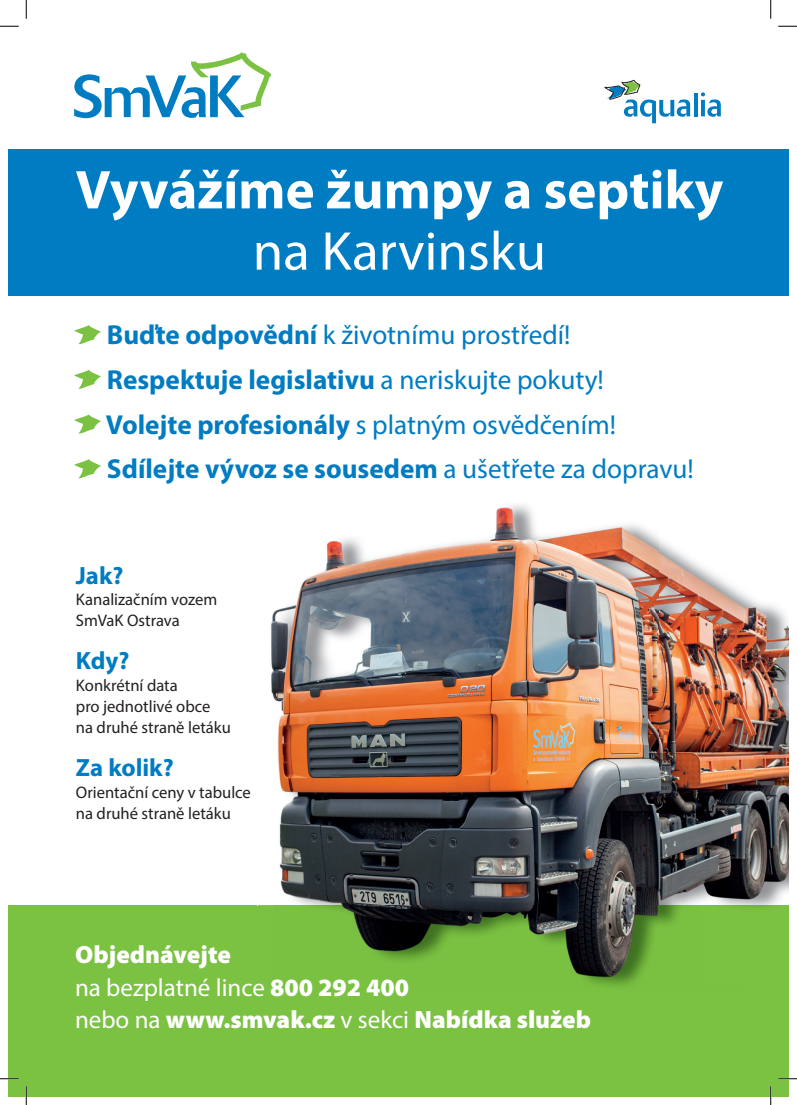
<style>
.page{position:relative;width:797px;height:1105px;background:#fff}
.page>*{position:absolute;margin:0;border:0;box-sizing:border-box;transform-origin:0 0}
.t1{font:700 55px "Myriad Pro";color:#fff}
.t2{font:55px "Myriad Pro";color:#fff}
.t3{font:700 27.5px/44.8px "Myriad Pro";color:#007cc2}
.t4{font:900 25px/32.5px "Myriad Pro";color:#fff}
.t5{font:700 25px "Myriad Pro";color:#007cc2}
.t6{font:16.75px/21.4px "Myriad Pro";color:#231f20}
.s1{font-weight:400}
</style>
<div class="page">
<svg style="left:74px;top:52px;width:197px;height:66px"></svg>
<svg style="left:694px;top:93px;width:3px;height:23px"></svg>
<svg style="left:701px;top:92px;width:20px;height:25px"></svg>
<svg style="left:604px;top:80px;width:86px;height:43px"></svg>
<div style="left:9px;top:149px;width:779px;height:147px;background:#007cc2"></div>
<div style="left:9px;top:905px;width:779px;height:191px;background:#7bc142"></div>
<svg style="left:74px;top:325px;width:27px;height:20px"></svg>
<svg style="left:74px;top:369px;width:27px;height:20px"></svg>
<svg style="left:74px;top:414px;width:27px;height:20px"></svg>
<svg style="left:74px;top:459px;width:27px;height:20px"></svg>
<img style="left:271px;top:612px;width:3px;height:86px">
<img style="left:258px;top:905px;width:16px;height:1px">
<img style="left:274px;top:504px;width:514px;height:482px">
<svg style="left:0;top:25px;width:19px;height:2px"></svg>
<svg style="left:778px;top:25px;width:19px;height:2px"></svg>
<svg style="left:0;top:1078px;width:19px;height:1px"></svg>
<svg style="left:778px;top:1078px;width:19px;height:1px"></svg>
<svg style="left:25px;top:0;width:2px;height:19px"></svg>
<svg style="left:25px;top:1086px;width:2px;height:19px"></svg>
<svg style="left:770px;top:0;width:1px;height:19px"></svg>
<svg style="left:770px;top:1086px;width:1px;height:19px"></svg>
<h1 class="t1" style="left:76px;top:154px;width:649px">Vyvážíme žumpy a septiky</h1>
<h1 class="t2" style="left:253px;top:217px;width:295px">na Karvinsku</h1>
<p class="t3" style="left:106px;top:312px;width:589px">Buďte odpovědní <span class="s1">k životnímu prostředí!<br></span>Respektuje legislativu <span class="s1">a neriskujte pokuty!<br></span>Volejte profesionály <span class="s1">s platným osvědčením!<br></span>Sdílejte vývoz se sousedem <span class="s1">a ušetřete za dopravu!</span></p>
<p class="t5" style="left:76px;top:559px;width:49px">Jak?</p>
<p class="t6" style="left:76px;top:588px;width:143px">Kanalizačním vozem<br>SmVaK Ostrava</p>
<p class="t5" style="left:76px;top:644px;width:55px">Kdy?</p>
<p class="t6" style="left:76px;top:674px;width:156px">Konkrétní data<br>pro jednotlivé obce na druhé straně letáku</p>
<p class="t5" style="left:76px;top:751px;width:99px">Za kolik?</p>
<p class="t6" style="left:76px;top:781px;width:176px">Orientační ceny v tabulce na druhé straně letáku</p>
<p class="t4" style="left:75px;top:937px;width:517px">Objednávejte<br><span class="s1">na bezplatné lince</span> 800 292 400<br><span class="s1">nebo na</span> www.smvak.cz <span class="s1">v sekci</span> Nabídka služeb</p>
</div>
